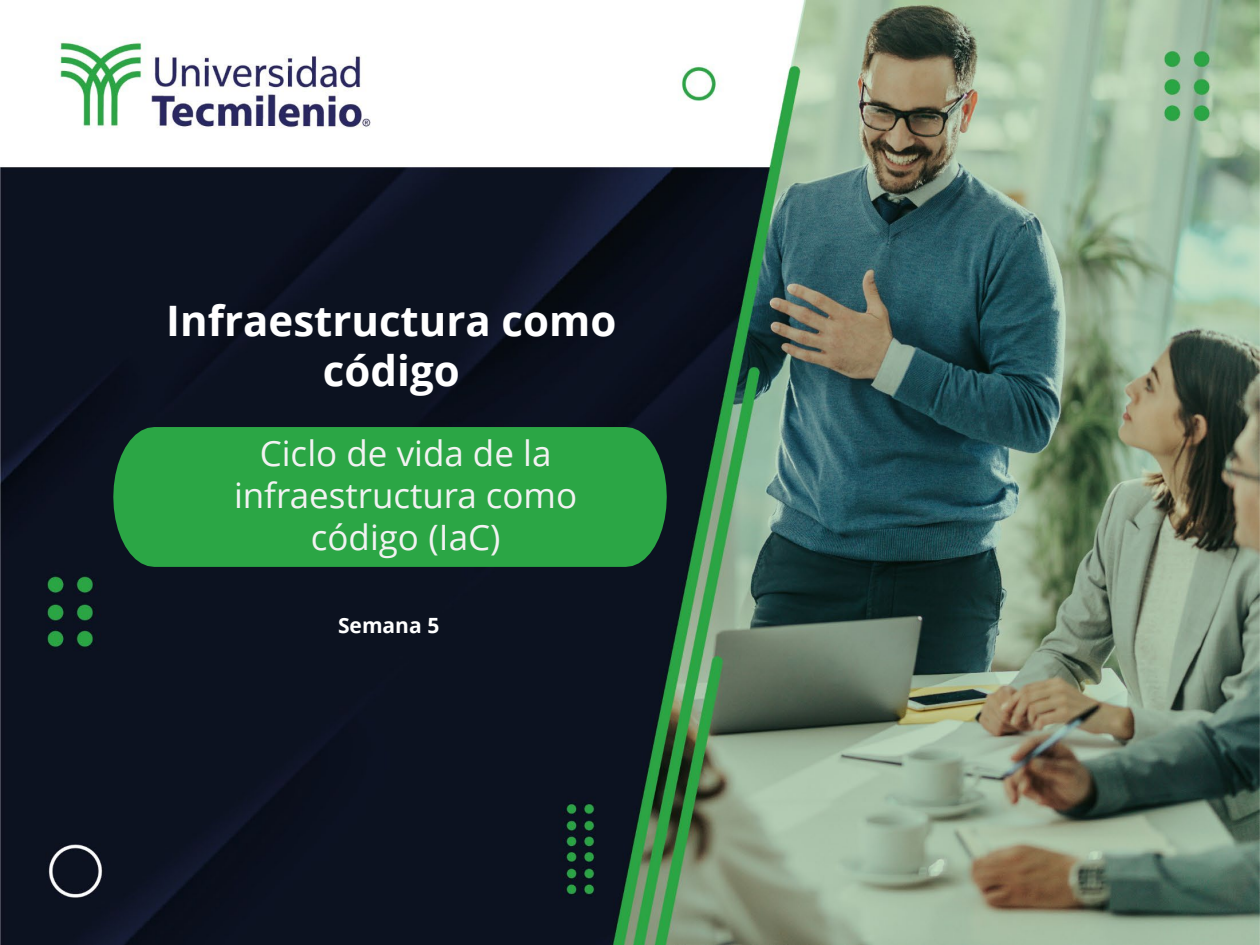
<style>
.page{position:relative;width:1260px;height:945px;background:#fff}
.page>*{position:absolute;margin:0;border:0;box-sizing:border-box;transform-origin:0 0}
.t1{font:700 42px/50.4px "Open Sans";color:#fff;text-align:center}
.t2{font:35px/42px "Open Sans";color:#f2f2f2;text-align:center}
.t3{font:700 21px "Open Sans";color:#fff}
</style>
<div class="page">
<img style="left:0;top:0;width:1260px;height:945px">
<div style="left:113px;top:427px;width:554px;height:140px;background:#2ba645"></div>
<p class="t1" style="left:166px;top:294px;width:452px">Infraestructura como código</p>
<p class="t2" style="left:234px;top:432px;width:345px">Ciclo de vida de la infraestructura como código (IaC)</p>
<p class="t3" style="left:338px;top:611px;width:103px">Semana 5</p>
</div>
